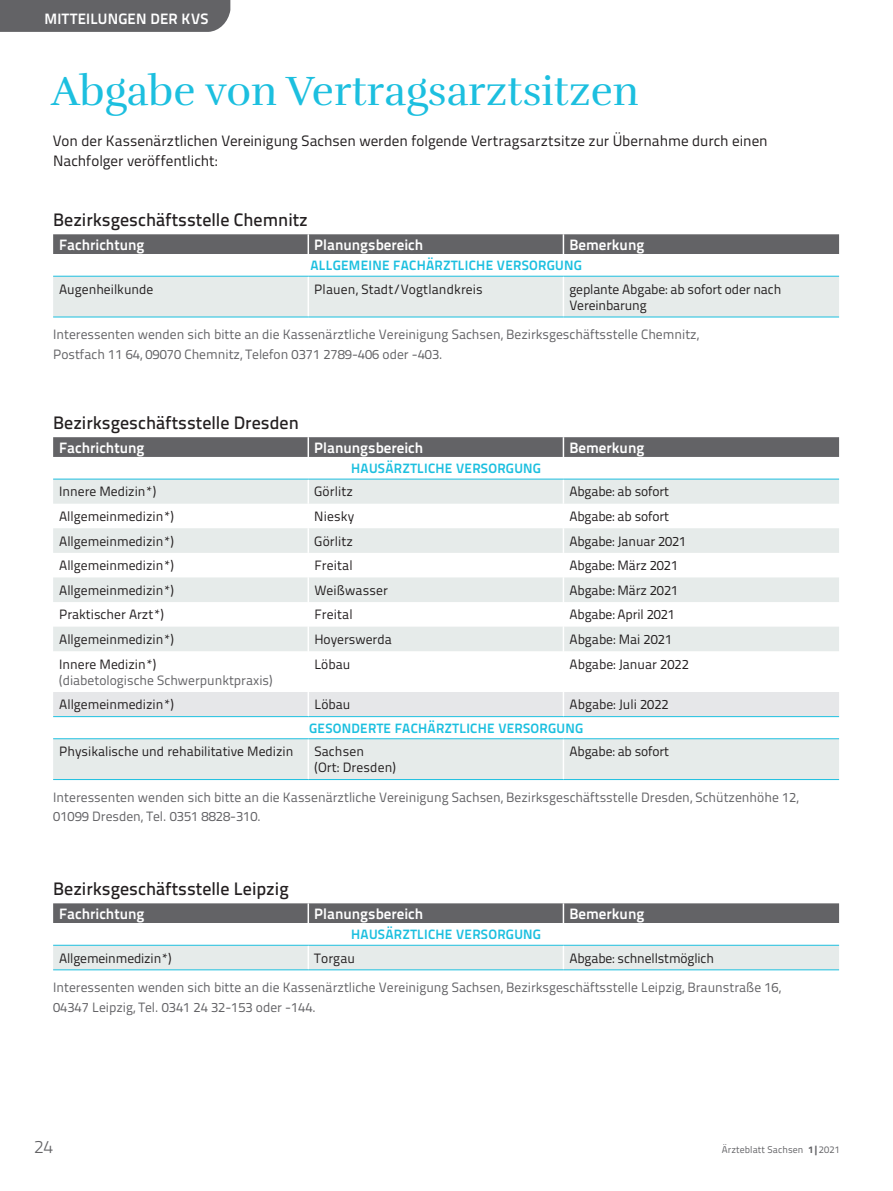
<style>
.page{position:relative;width:893px;height:1191px;background:#fff}
.page>*{position:absolute;margin:0;border:0;box-sizing:border-box;transform-origin:0 0}
.t1{font:42px "Rufina";color:#1cbfdf}
.t2{font:500 18px "Titillium Text";color:#231f20}
.t3{font:300 18px "Titillium Text";color:#636366}
.t4{font:700 15px "Titillium Text";color:#fff}
.t5{font:15px/20.2px "Titillium Text";color:#231f20}
.t6{font:13.5px/16.2px "Titillium Text";color:#231f20}
.t7{font:13.5px/19.5px "Titillium Text";color:#636366}
.t8{font:700 13.5px "Titillium Text";letter-spacing:.02em;color:#1cbfdf}
.t9{font:9.75px "Titillium Text";letter-spacing:.01em;color:#636366}
.s1{font-weight:800}
</style>
<div class="page">
<svg style="left:53px;top:478px;width:786px;height:1px"></svg>
<svg style="left:53px;top:480px;width:786px;height:299px;fill:#e9edec"></svg>
<div style="left:53px;top:716px;width:786px;height:22px;background:#fff"></div>
<div style="left:53px;top:437px;width:786px;height:20px;background:#636366"></div>
<svg style="left:308px;top:480px;width:1px;height:171px"></svg>
<svg style="left:563px;top:480px;width:1px;height:171px"></svg>
<hr style="left:308px;top:651px;width:1px;height:41px;background:#fff">
<hr style="left:563px;top:651px;width:1px;height:41px;background:#fff">
<div style="left:53px;top:692px;width:786px;height:24px;background:#e6e7e9"></div>
<hr style="left:308px;top:739px;width:1px;height:40px;background:#fff">
<hr style="left:563px;top:739px;width:1px;height:40px;background:#fff">
<hr style="left:53px;top:479px;width:255px;height:1px;background:#1cbfdf">
<hr style="left:308px;top:479px;width:255px;height:1px;background:#1cbfdf">
<hr style="left:563px;top:479px;width:276px;height:1px;background:#1cbfdf">
<hr style="left:53px;top:738px;width:255px;height:1px;background:#1cbfdf">
<hr style="left:308px;top:738px;width:255px;height:1px;background:#1cbfdf">
<hr style="left:563px;top:738px;width:276px;height:1px;background:#1cbfdf">
<hr style="left:53px;top:779px;width:255px;height:1px;background:#1cbfdf">
<hr style="left:308px;top:779px;width:255px;height:1px;background:#1cbfdf">
<hr style="left:563px;top:779px;width:276px;height:1px;background:#1cbfdf">
<hr style="left:53px;top:716px;width:255px;height:1px;background:#1cbfdf">
<hr style="left:308px;top:716px;width:255px;height:1px;background:#1cbfdf">
<hr style="left:563px;top:716px;width:276px;height:1px;background:#1cbfdf">
<div style="left:0;top:0;width:230px;height:32px;background:#636366"></div>
<div style="left:53px;top:277px;width:786px;height:40px;background:#e6ebea"></div>
<div style="left:53px;top:234px;width:786px;height:20px;background:#636366"></div>
<hr style="left:308px;top:276px;width:1px;height:41px;background:#fff">
<hr style="left:563px;top:276px;width:1px;height:41px;background:#fff">
<hr style="left:53px;top:276px;width:255px;height:1px;background:#1cbfdf">
<hr style="left:308px;top:276px;width:255px;height:1px;background:#1cbfdf">
<hr style="left:563px;top:276px;width:276px;height:1px;background:#1cbfdf">
<hr style="left:53px;top:317px;width:255px;height:1px;background:#1cbfdf">
<hr style="left:308px;top:317px;width:255px;height:1px;background:#1cbfdf">
<hr style="left:563px;top:317px;width:276px;height:1px;background:#1cbfdf">
<div style="left:53px;top:903px;width:786px;height:20px;background:#636366"></div>
<div style="left:53px;top:946px;width:786px;height:23px;background:#e6ebea"></div>
<hr style="left:53px;top:945px;width:255px;height:1px;background:#1cbfdf">
<hr style="left:308px;top:945px;width:255px;height:1px;background:#1cbfdf">
<hr style="left:563px;top:945px;width:276px;height:1px;background:#1cbfdf">
<hr style="left:53px;top:969px;width:255px;height:1px;background:#1cbfdf">
<hr style="left:308px;top:969px;width:255px;height:1px;background:#1cbfdf">
<hr style="left:563px;top:969px;width:276px;height:1px;background:#1cbfdf">
<p class="t4" style="left:44px;top:7px;width:165px">MITTEILUNGEN DER KVS</p>
<h1 class="t1" style="left:51px;top:66px;width:589px">Abgabe von Vertragsarztsitzen</h1>
<p class="t5" style="left:53px;top:130px;width:716px">Von der Kassenärztlichen Vereinigung Sachsen werden folgende Vertragsarztsitze zur Übernahme durch einen<br>Nachfolger veröffentlicht:</p>
<h2 class="t2" style="left:53px;top:206px;width:256px">Bezirksgeschäftsstelle Chemnitz</h2>
<p class="t4" style="left:59px;top:233px;width:87px">Fachrichtung</p>
<p class="t4" style="left:314px;top:233px;width:110px">Planungsbereich</p>
<p class="t4" style="left:569px;top:233px;width:76px">Bemerkung</p>
<p class="t8" style="left:310px;top:255px;width:273px">ALLGEMEINE FACHÄRZTLICHE VERSORGUNG</p>
<p class="t6" style="left:59px;top:280px;width:96px">Augenheilkunde</p>
<p class="t6" style="left:314px;top:280px;width:170px">Plauen, Stadt/Vogtlandkreis</p>
<p class="t6" style="left:569px;top:280px;width:213px">geplante Abgabe: ab sofort oder nach<br>Vereinbarung</p>
<p class="t7" style="left:53px;top:324px;width:647px">Interessenten wenden sich bitte an die Kassenärztliche Vereinigung Sachsen, Bezirksgeschäftsstelle Chemnitz,<br>Postfach 11 64, 09070 Chemnitz, Telefon 0371 2789-406 oder -403.</p>
<h2 class="t2" style="left:53px;top:409px;width:247px">Bezirksgeschäftsstelle Dresden</h2>
<p class="t4" style="left:59px;top:436px;width:87px">Fachrichtung</p>
<p class="t4" style="left:314px;top:436px;width:110px">Planungsbereich</p>
<p class="t4" style="left:569px;top:436px;width:76px">Bemerkung</p>
<p class="t8" style="left:351px;top:458px;width:191px">HAUSÄRZTLICHE VERSORGUNG</p>
<p class="t6" style="left:59px;top:483px;width:99px">Innere Medizin*)</p>
<p class="t6" style="left:314px;top:483px;width:40px">Görlitz</p>
<p class="t6" style="left:569px;top:483px;width:101px">Abgabe: ab sofort</p>
<p class="t6" style="left:59px;top:507px;width:116px">Allgemeinmedizin*)</p>
<p class="t6" style="left:314px;top:507px;width:41px">Niesky</p>
<p class="t6" style="left:569px;top:507px;width:101px">Abgabe: ab sofort</p>
<p class="t6" style="left:59px;top:532px;width:116px">Allgemeinmedizin*)</p>
<p class="t6" style="left:314px;top:532px;width:40px">Görlitz</p>
<p class="t6" style="left:569px;top:532px;width:118px">Abgabe: Januar 2021</p>
<p class="t6" style="left:59px;top:556px;width:116px">Allgemeinmedizin*)</p>
<p class="t6" style="left:314px;top:556px;width:40px">Freital</p>
<p class="t6" style="left:569px;top:556px;width:110px">Abgabe: März 2021</p>
<p class="t6" style="left:59px;top:581px;width:116px">Allgemeinmedizin*)</p>
<p class="t6" style="left:314px;top:581px;width:75px">Weißwasser</p>
<p class="t6" style="left:569px;top:581px;width:110px">Abgabe: März 2021</p>
<p class="t6" style="left:59px;top:606px;width:106px">Praktischer Arzt*)</p>
<p class="t6" style="left:314px;top:606px;width:40px">Freital</p>
<p class="t6" style="left:569px;top:606px;width:107px">Abgabe: April 2021</p>
<p class="t6" style="left:59px;top:630px;width:116px">Allgemeinmedizin*)</p>
<p class="t6" style="left:314px;top:630px;width:79px">Hoyerswerda</p>
<p class="t6" style="left:569px;top:630px;width:104px">Abgabe: Mai 2021</p>
<p class="t6" style="left:59px;top:655px;width:99px">Innere Medizin*)</p>
<p class="t7" style="left:59px;top:669px;width:215px">(diabetologische Schwerpunktpraxis)</p>
<p class="t6" style="left:314px;top:655px;width:37px">Löbau</p>
<p class="t6" style="left:569px;top:655px;width:121px">Abgabe: Januar 2022</p>
<p class="t6" style="left:59px;top:696px;width:116px">Allgemeinmedizin*)</p>
<p class="t6" style="left:314px;top:696px;width:37px">Löbau</p>
<p class="t6" style="left:570px;top:696px;width:101px">Abgabe: Juli 2022</p>
<p class="t8" style="left:309px;top:717px;width:276px">GESONDERTE FACHÄRZTLICHE VERSORGUNG</p>
<p class="t6" style="left:59px;top:742px;width:236px">Physikalische und rehabilitative Medizin</p>
<p class="t6" style="left:314px;top:742px;width:83px">Sachsen<br>(Ort: Dresden)</p>
<p class="t6" style="left:570px;top:742px;width:101px">Abgabe: ab sofort</p>
<p class="t7" style="left:53px;top:786px;width:747px">Interessenten wenden sich bitte an die Kassenärztliche Vereinigung Sachsen, Bezirksgeschäftsstelle Dresden, Schützenhöhe 12,<br>01099 Dresden, Tel. 0351 8828-310.</p>
<h2 class="t2" style="left:53px;top:875px;width:237px">Bezirksgeschäftsstelle Leipzig</h2>
<p class="t4" style="left:59px;top:902px;width:87px">Fachrichtung</p>
<p class="t4" style="left:314px;top:902px;width:110px">Planungsbereich</p>
<p class="t4" style="left:569px;top:902px;width:76px">Bemerkung</p>
<p class="t8" style="left:351px;top:924px;width:191px">HAUSÄRZTLICHE VERSORGUNG</p>
<p class="t6" style="left:59px;top:949px;width:114px">Allgemeinmedizin*)</p>
<p class="t6" style="left:314px;top:949px;width:42px">Torgau</p>
<p class="t6" style="left:569px;top:949px;width:146px">Abgabe: schnellstmöglich</p>
<p class="t7" style="left:53px;top:977px;width:729px">Interessenten wenden sich bitte an die Kassenärztliche Vereinigung Sachsen, Bezirksgeschäftsstelle Leipzig, Braunstraße 16,<br>04347 Leipzig, Tel. 0341 24 32-153 oder -144.</p>
<h2 class="t3" style="left:34px;top:1133px;width:21px">24</h2>
<p class="t9" style="left:722px;top:1142px;width:119px">Ärzteblatt Sachsen <span class="s1">1|</span>2021</p>
</div>
